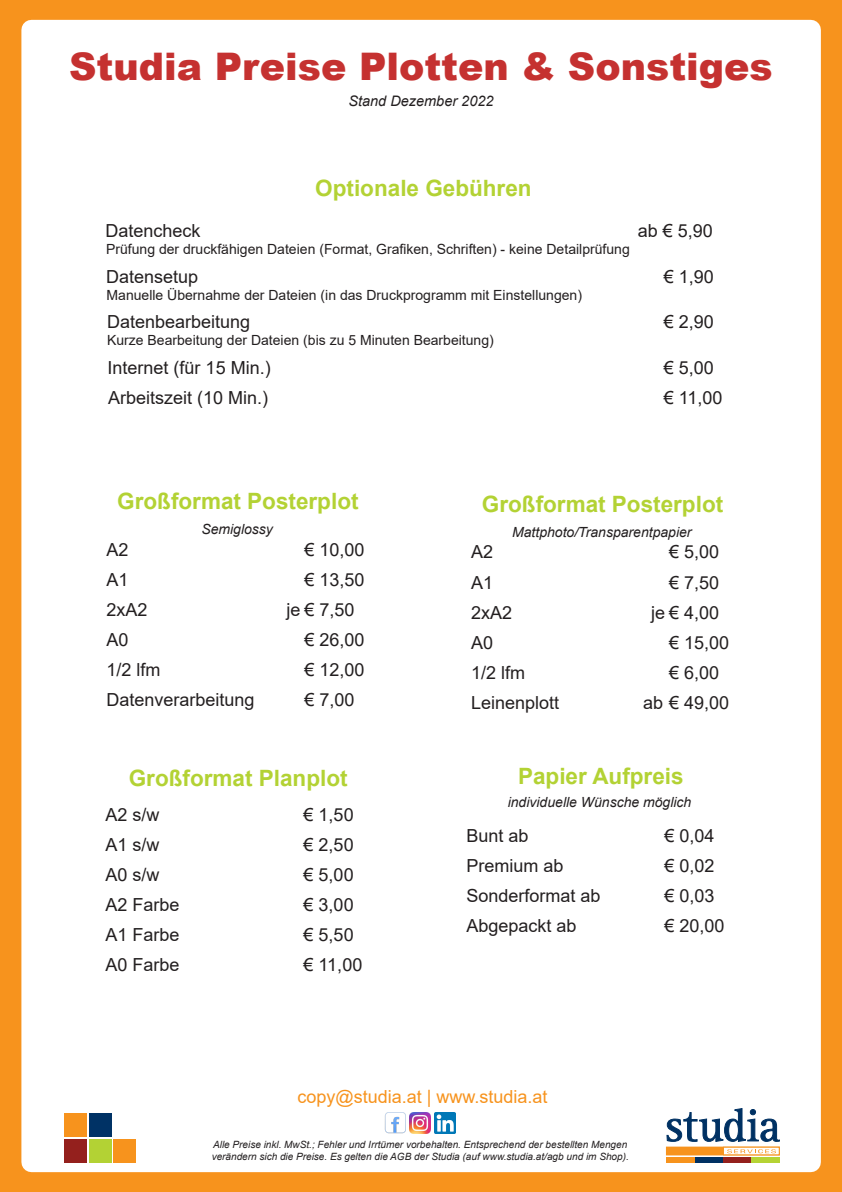
<style>
.page{position:relative;width:842px;height:1192px;background:#f7931d}
.page>*{position:absolute;margin:0;border:0;box-sizing:border-box;transform-origin:0 0}
.t1{font:900 38px "Arial";color:#c53130}
.t2{font:700 22.5px "Arial";color:#b3d234}
.t3{font:18px "Arial";color:#231f20}
.Website{font:18px "Arial";color:#f7931d}
.t4{font:italic 14.5px "Arial";color:#231f20}
.t5{font:14px "Arial";color:#231f20}
.t6{font:italic 14px "Arial";color:#231f20}
.t7{font:italic 10px/12px "Arial";color:#231f20}
</style>
<div class="page">
<div style="left:31px;top:30px;width:780px;height:1132px;background:#fff"></div>
<div style="left:21px;top:20px;width:800px;height:1152px;border:20px solid #fff"></div>
<div style="left:64px;top:1113px;width:23px;height:24px;background:#f7931d"></div>
<div style="left:64px;top:1139px;width:23px;height:24px;background:#94201d"></div>
<div style="left:89px;top:1113px;width:23px;height:24px;background:#003265"></div>
<div style="left:89px;top:1139px;width:23px;height:24px;background:#b3d234"></div>
<div style="left:114px;top:1139px;width:22px;height:24px;background:#f7931d"></div>
<img style="left:410px;top:1112px;width:21px;height:21px">
<img style="left:435px;top:1112px;width:21px;height:21px">
<div style="left:666px;top:1157px;width:29px;height:6px;background:#f7931d"></div>
<div style="left:695px;top:1157px;width:28px;height:6px;background:#003163"></div>
<div style="left:723px;top:1157px;width:28px;height:6px;background:#94201d"></div>
<div style="left:751px;top:1157px;width:28px;height:6px;background:#b5d334"></div>
<div style="left:666px;top:1147px;width:113px;height:8px;background:#f7931d"></div>
<div style="left:723px;top:1147px;width:56px;height:8px;background:#fff;border:1px solid #f7931d"></div>
<svg style="left:667px;top:1109px;width:113px;height:32px"></svg>
<svg style="left:727px;top:1149px;width:49px;height:4px"></svg>
<img style="left:385px;top:1112px;width:21px;height:21px">
<p class="t1" style="left:69px;top:39px;width:705px">Studia Preise Plotten &amp; Sonstiges</p>
<p class="t4" style="left:348px;top:92px;width:147px">Stand Dezember 2022</p>
<p class="t2" style="left:315px;top:172px;width:218px">Optionale Gebühren</p>
<p class="t3" style="left:106px;top:218px;width:97px">Datencheck</p>
<p class="t3" style="left:638px;top:218px;width:77px">ab € 5,90</p>
<p class="t5" style="left:106px;top:239px;width:525px">Prüfung der druckfähigen Dateien (Format, Grafiken, Schriften) - keine Detailprüfung</p>
<p class="t3" style="left:106px;top:264px;width:94px">Datensetup</p>
<p class="t3" style="left:664px;top:264px;width:52px">€ 1,90</p>
<p class="t5" style="left:107px;top:285px;width:477px">Manuelle Übernahme der Dateien (in das Druckprogramm mit Einstellungen)</p>
<p class="t3" style="left:107px;top:310px;width:145px">Datenbearbeitung</p>
<p class="t3" style="left:664px;top:310px;width:52px">€ 2,90</p>
<p class="t5" style="left:107px;top:331px;width:388px">Kurze Bearbeitung der Dateien (bis zu 5 Minuten Bearbeitung)</p>
<p class="t3" style="left:108px;top:355px;width:165px">Internet (für 15 Min.)</p>
<p class="t3" style="left:664px;top:355px;width:52px">€ 5,00</p>
<p class="t3" style="left:108px;top:385px;width:162px">Arbeitszeit (10 Min.)</p>
<p class="t3" style="left:664px;top:385px;width:60px">€ 11,00</p>
<p class="t2" style="left:117px;top:485px;width:243px">Großformat Posterplot</p>
<p class="t6" style="left:201px;top:520px;width:73px">Semiglossy</p>
<p class="t3" style="left:106px;top:537px;width:24px">A2</p>
<p class="t3" style="left:304px;top:537px;width:62px">€ 10,00</p>
<p class="t3" style="left:106px;top:567px;width:24px">A1</p>
<p class="t3" style="left:304px;top:567px;width:62px">€ 13,50</p>
<p class="t3" style="left:106px;top:597px;width:43px">2xA2</p>
<p class="t3" style="left:286px;top:597px;width:70px">je € 7,50</p>
<p class="t3" style="left:106px;top:627px;width:24px">A0</p>
<p class="t3" style="left:304px;top:627px;width:62px">€ 26,00</p>
<p class="t3" style="left:106px;top:657px;width:56px">1/2 lfm</p>
<p class="t3" style="left:304px;top:657px;width:62px">€ 12,00</p>
<p class="t3" style="left:106px;top:687px;width:150px">Datenverarbeitung</p>
<p class="t3" style="left:304px;top:687px;width:52px">€ 7,00</p>
<p class="t2" style="left:129px;top:763px;width:220px">Großformat Planplot</p>
<p class="t3" style="left:106px;top:802px;width:56px">A2 s/w</p>
<p class="t3" style="left:304px;top:802px;width:52px">€ 1,50</p>
<p class="t3" style="left:106px;top:832px;width:56px">A1 s/w</p>
<p class="t3" style="left:304px;top:832px;width:52px">€ 2,50</p>
<p class="t3" style="left:106px;top:862px;width:56px">A0 s/w</p>
<p class="t3" style="left:304px;top:862px;width:52px">€ 5,00</p>
<p class="t3" style="left:106px;top:892px;width:76px">A2 Farbe</p>
<p class="t3" style="left:304px;top:892px;width:52px">€ 3,00</p>
<p class="t3" style="left:106px;top:923px;width:76px">A1 Farbe</p>
<p class="t3" style="left:304px;top:923px;width:52px">€ 5,50</p>
<p class="t3" style="left:106px;top:953px;width:76px">A0 Farbe</p>
<p class="t3" style="left:304px;top:953px;width:60px">€ 11,00</p>
<p class="t2" style="left:482px;top:488px;width:243px">Großformat Posterplot</p>
<p class="t3" style="left:471px;top:540px;width:24px">A2</p>
<p class="t3" style="left:669px;top:540px;width:52px">€ 5,00</p>
<p class="t3" style="left:471px;top:570px;width:24px">A1</p>
<p class="t3" style="left:669px;top:570px;width:52px">€ 7,50</p>
<p class="t3" style="left:471px;top:600px;width:43px">2xA2</p>
<p class="t3" style="left:651px;top:600px;width:70px">je € 4,00</p>
<p class="t3" style="left:471px;top:630px;width:24px">A0</p>
<p class="t3" style="left:669px;top:630px;width:62px">€ 15,00</p>
<p class="t3" style="left:471px;top:660px;width:56px">1/2 lfm</p>
<p class="t3" style="left:669px;top:660px;width:52px">€ 6,00</p>
<p class="t3" style="left:471px;top:690px;width:90px">Leinenplott</p>
<p class="t3" style="left:643px;top:690px;width:88px">ab € 49,00</p>
<p class="t6" style="left:512px;top:523px;width:181px">Mattphoto/Transparentpapier</p>
<p class="t2" style="left:518px;top:761px;width:167px">Papier Aufpreis</p>
<p class="t6" style="left:508px;top:793px;width:185px">individuelle Wünsche möglich</p>
<p class="t3" style="left:466px;top:823px;width:64px">Bunt ab</p>
<p class="t3" style="left:664px;top:823px;width:52px">€ 0,04</p>
<p class="t3" style="left:466px;top:853px;width:99px">Premium ab</p>
<p class="t3" style="left:664px;top:853px;width:52px">€ 0,02</p>
<p class="t3" style="left:466px;top:883px;width:136px">Sonderformat ab</p>
<p class="t3" style="left:664px;top:883px;width:52px">€ 0,03</p>
<p class="t3" style="left:466px;top:913px;width:112px">Abgepackt ab</p>
<p class="t3" style="left:664px;top:913px;width:62px">€ 20,00</p>
<p class="Website" style="left:298px;top:1084px;width:252px">copy@studia.at | www.studia.at</p>
<p class="t7" style="left:212px;top:1139px;width:419px">Alle Preise inkl. MwSt.; Fehler und Irrtümer vorbehalten. Entsprechend der bestellten Mengen verändern sich die Preise. Es gelten die AGB der Studia (auf www.studia.at/agb und im Shop).</p>
</div>
